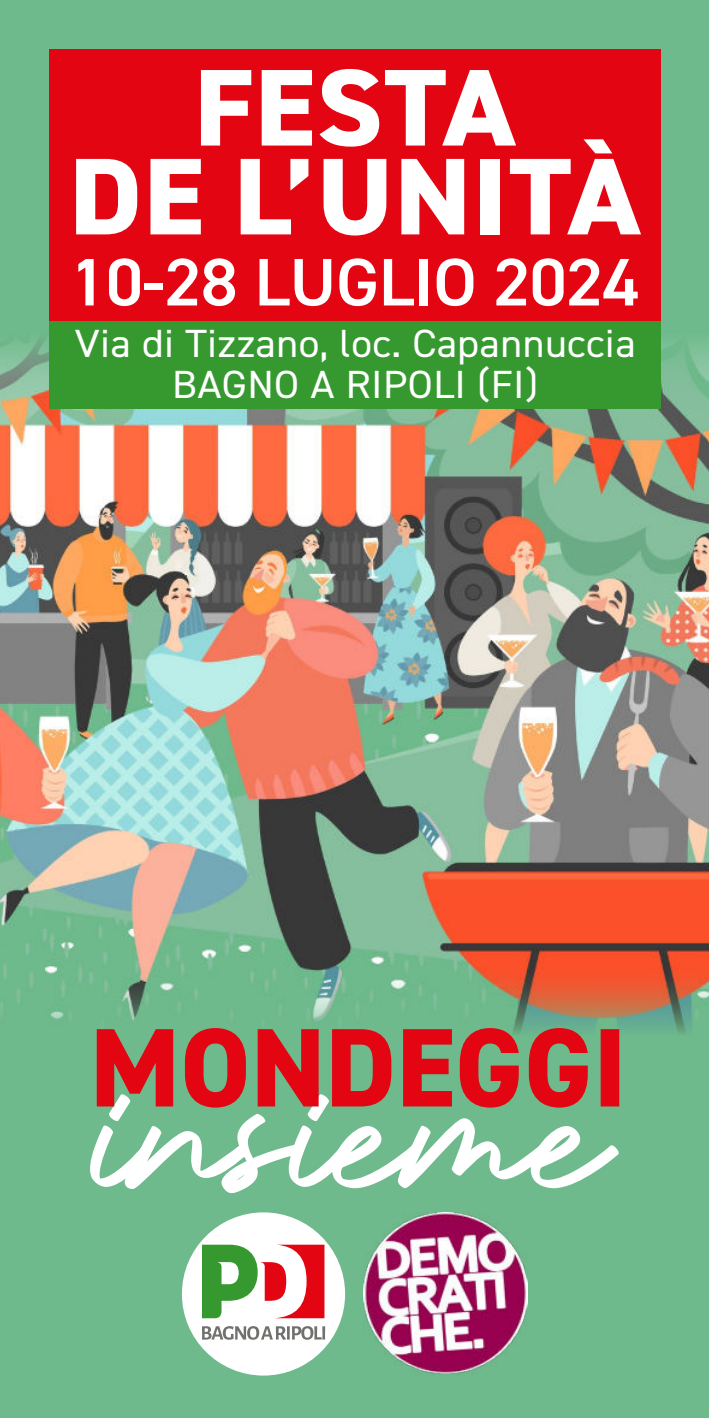
<style>
.page{position:relative;width:709px;height:1418px;background:#fff}
.page>*{position:absolute;margin:0;border:0;box-sizing:border-box;transform-origin:0 0}
.t1{font:800 109.5px/88.8px "DIN2014";letter-spacing:.01em;color:#fff;text-align:center;scale:1.05 1}
.t2{font:600 67.25px "DIN2014";letter-spacing:-.01em;color:#fff;scale:1.05 1}
.t3{font:39.25px/40.2px "DIN2014";letter-spacing:.01em;color:#fff;text-align:center;scale:1.05 1}
</style>
<div class="page">
<div style="left:0;top:0;width:709px;height:1417px;background:#6eba8c"></div>
<img style="left:0;top:332px;width:709px;height:703px">
<div style="left:182px;top:1212px;width:163px;height:163px;background:#fff;border-radius:50%"></div>
<svg style="left:202px;top:1244px;width:122px;height:74px"></svg>
<svg style="left:202px;top:1326px;width:123px;height:13px"></svg>
<img style="left:364px;top:1212px;width:163px;height:162px">
<div style="left:49px;top:321px;width:611px;height:87px;background:#369930"></div>
<div style="left:49px;top:50px;width:611px;height:271px;background:#e30512"></div>
<svg style="left:90px;top:1094px;width:528px;height:99px"></svg>
<svg style="left:97px;top:1028px;width:522px;height:79px;fill:#e30512"></svg>
<h1 class="t1" style="left:69px;top:64px;width:545px">FESTA<br>DE L’UNITÀ</h1>
<h2 class="t2" style="left:69px;top:243px;width:544px">10-28 LUGLIO 2024</h2>
<p class="t3" style="left:75px;top:324px;width:536px">Via di Tizzano, loc. Capannuccia<br>BAGNO A RIPOLI (FI)</p>
</div>
